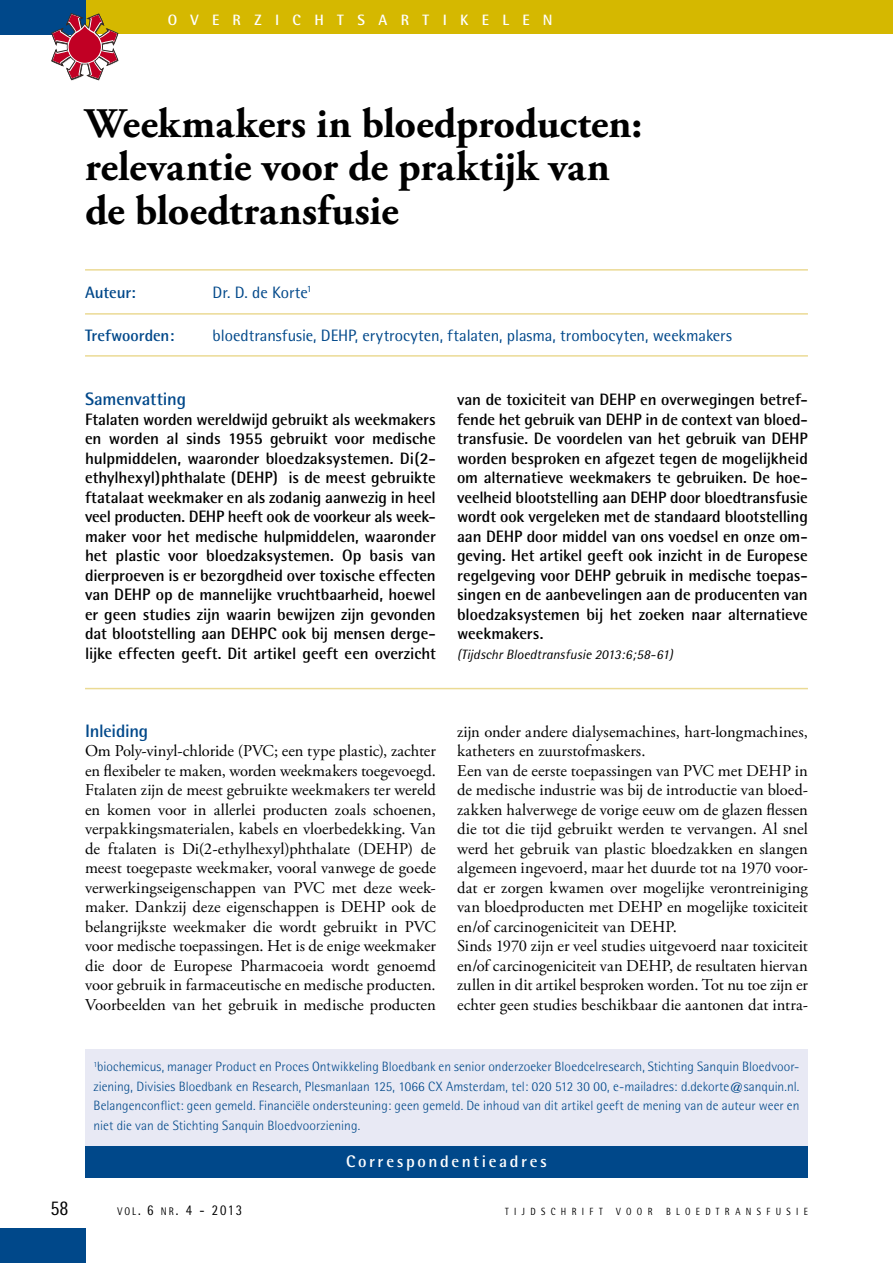
<style>
.page{position:relative;width:893px;height:1263px;background:#fff}
.page>*{position:absolute;margin:0;border:0;box-sizing:border-box;transform-origin:0 0}
.t1{font:700 42px/43.5px "Adobe Garamond Pro";color:#000}
.t2{font:21px "Rotis Semi Sans";color:#000;scale:.85 1}
.t3{font:700 18px "Rotis Semi Sans";letter-spacing:-.015em;color:#00488a}
.t4{font:700 16.8px "Rotis Semi Sans";letter-spacing:.155em;color:#fff}
.t5{font:16.5px/19.5px "Adobe Garamond Pro";color:#000;text-align:justify}
.t6{font:700 16.5px/19.5px "Rotis Semi Sans";letter-spacing:-.005em;color:#000;text-align:justify}
.t7{font:16.5px "Rotis Semi Sans";color:#00488a}
.t8{font:700 16.5px "Rotis Semi Sans";letter-spacing:-.005em;color:#00488a}
.t9{font:700 15px "Rotis Semi Sans";letter-spacing:.895em;color:#fff}
.t10{font:14.85px "Rotis Semi Sans";color:#000;scale:.85 1}
.t11{font:300 13.5px/19.5px "Rotis Semi Sans";color:#00488a;text-align:justify}
.t12{font:italic 13.5px "Rotis Semi Sans";color:#000}
.t13{font:10.5px "Rotis Semi Sans";letter-spacing:.6em;color:#000;scale:.85 1}
.s1{font-size:11.1px}
</style>
<div class="page">
<div style="left:0;top:0;width:893px;height:34px;background:#d5b800"></div>
<div style="left:0;top:1229px;width:85px;height:34px;background:#00488a"></div>
<div style="left:0;top:0;width:85px;height:34px;background:#00488a"></div>
<svg style="left:51px;top:13px;width:67px;height:68px"></svg>
<hr style="left:85px;top:688px;width:723px;height:1px;background:#ebda94">
<hr style="left:85px;top:269px;width:723px;height:2px;background:#ebda94">
<hr style="left:85px;top:313px;width:723px;height:2px;background:#ebda94">
<hr style="left:85px;top:355px;width:723px;height:2px;background:#ebda94">
<div style="left:85px;top:1048px;width:723px;height:124px;background:#e8e9f4"></div>
<div style="left:85px;top:1146px;width:723px;height:32px;background:#00488a"></div>
<p class="t9" style="left:168px;top:10px;width:386px">OVERZICHTSARTIKELEN</p>
<h1 class="t1" style="left:85px;top:102px;width:559px">Weekmakers in bloedproducten: relevantie voor de praktijk van de bloedtransfusie</h1>
<p class="t8" style="left:85px;top:282px;width:52px">Auteur:</p>
<p class="t7" style="left:213px;top:282px;width:101px">Dr. D. de Korte<sup>1</sup></p>
<p class="t8" style="left:85px;top:325px;width:91px">Trefwoorden:</p>
<p class="t7" style="left:213px;top:326px;width:521px">bloedtransfusie, DEHP, erytrocyten, ftalaten, plasma, trombocyten, weekmakers</p>
<p class="t3" style="left:85px;top:388px;width:103px">Samenvatting</p>
<p class="t6" style="left:85px;top:409px;width:352px">Ftalaten worden wereldwijd gebruikt als weekmakers en worden al sinds 1955 gebruikt voor medische hulpmiddelen, waaronder bloedzaksystemen. Di(2- ethylhexyl)phthalate (DEHP) is de meest gebruikte ftatalaat weekmaker en als zodanig aanwezig in heel veel producten. DEHP heeft ook de voorkeur als week&shy;maker voor het medische hulpmiddelen, waaronder het plastic voor bloedzaksystemen. Op basis van dierproeven is er bezorgdheid over toxische effecten van DEHP op de mannelijke vruchtbaarheid, hoewel er geen studies zijn waarin bewijzen zijn gevonden dat blootstelling aan DEHPC ook bij mensen derge&shy;lijke effecten geeft. Dit artikel geeft een overzicht</p>
<p class="t6" style="left:457px;top:389px;width:352px">van de toxiciteit van DEHP en overwegingen betref&shy;fende het gebruik van DEHP in de context van bloed&shy;transfusie. De voordelen van het gebruik van DEHP worden besproken en afgezet tegen de mogelijkheid om alternatieve weekmakers te gebruiken. De hoe&shy;veelheid blootstelling aan DEHP door bloedtransfusie wordt ook vergeleken met de standaard blootstelling aan DEHP door middel van ons voedsel en onze om&shy;geving. Het artikel geeft ook inzicht in de Europese regelgeving voor DEHP gebruik in medische toepas&shy;singen en de aanbevelingen aan de producenten van bloedzaksystemen bij het zoeken naar alternatieve weekmakers.</p>
<p class="t12" style="left:457px;top:646px;width:217px">(Tijdschr Bloedtransfusie 2013:6;58-61)</p>
<p class="t3" style="left:85px;top:719px;width:65px">Inleiding</p>
<p class="t5" style="left:85px;top:742px;width:352px">Om Poly-vinyl-chloride (PVC; een type plastic), zachter en flexibeler te maken, worden weekmakers toegevoegd.<br>Ftalaten zijn de meest gebruikte weekmakers ter wereld en komen voor in allerlei producten zoals schoenen, verpakkingsmaterialen, kabels en vloerbedekking. Van de ftalaten is Di(2-ethylhexyl)phthalate (DEHP) de meest toegepaste weekmaker, vooral vanwege de goede verwerkingseigenschappen van PVC met deze week&shy;maker. Dankzij deze eigenschappen is DEHP ook de belangrijkste weekmaker die wordt gebruikt in PVC voor medische toepassingen. Het is de enige weekmaker die door de Europese Pharmacoeia wordt genoemd voor gebruik in farmaceutische en medische producten.<br>Voorbeelden van het gebruik in medische producten</p>
<p class="t5" style="left:457px;top:722px;width:352px;text-align:left">zijn onder andere dialysemachines, hart-longmachines, katheters en zuurstofmaskers.<br>Een van de eerste toepassingen van PVC met DEHP in de medische industrie was bij de introductie van bloed&shy;zakken halverwege de vorige eeuw om de glazen flessen die tot die tijd gebruikt werden te vervangen. Al snel werd het gebruik van plastic bloedzakken en slangen algemeen ingevoerd, maar het duurde tot na 1970 voor&shy;dat er zorgen kwamen over mogelijke verontreiniging van bloedproducten met DEHP en mogelijke toxiciteit en/of carcinogeniciteit van DEHP.<br>Sinds 1970 zijn er veel studies uitgevoerd naar toxiciteit en/of carcinogeniciteit van DEHP, de resultaten hiervan zullen in dit artikel besproken worden. Tot nu toe zijn er echter geen studies beschikbaar die aantonen dat intra-</p>
<p class="t11" style="left:94px;top:1057px;width:707px"><sup>1</sup>biochemicus, manager Product en Proces Ontwikkeling Bloedbank en senior onderzoeker Bloedcelresearch, Stichting Sanquin Bloedvoor&shy;ziening, Divisies Bloedbank en Research, Plesmanlaan 125, 1066 CX Amsterdam, tel: 020 512 30 00, e-mailadres: d.dekorte@sanquin.nl.<br>Belangenconflict: geen gemeld. Financiële ondersteuning: geen gemeld. De inhoud van dit artikel geeft de mening van de auteur weer en niet die van de Stichting Sanquin Bloedvoorziening.</p>
<p class="t4" style="left:346px;top:1151px;width:202px">Correspondentieadres</p>
<p class="t2" style="left:50px;top:1195px;width:23px">58</p>
<p class="t10" style="left:117px;top:1201px;width:148px"><span class="s1">vol</span> . 6 <span class="s1">nr</span>. 4 - 2013</p>
<p class="t13" style="left:505px;top:1205px;width:116px">tijdschrift</p>
<p class="t13" style="left:616px;top:1205px;width:44px">voor</p>
<p class="t13" style="left:666px;top:1205px;width:168px">bloedtransfusie</p>
</div>
